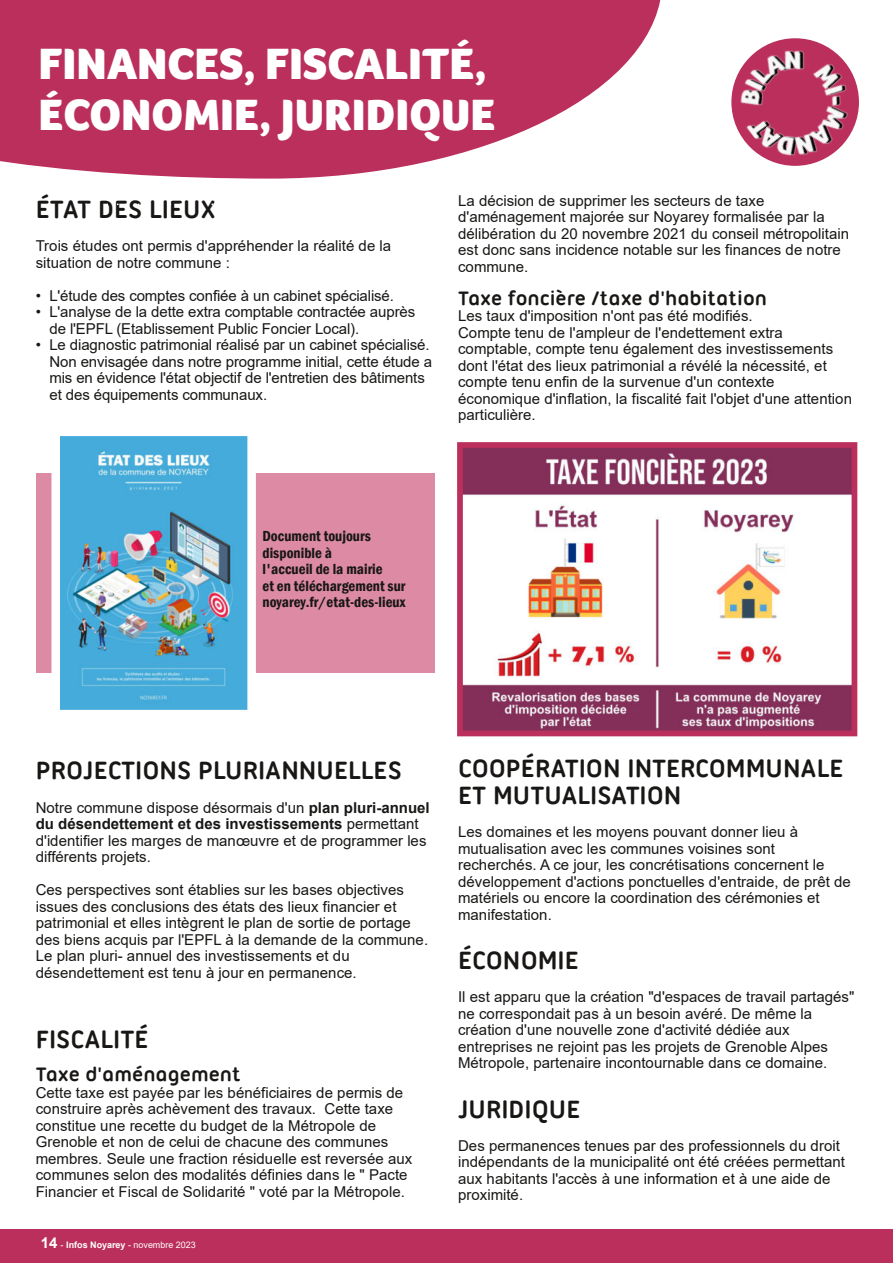
<style>
.page{position:relative;width:893px;height:1263px;background:#fff}
.page>*{position:absolute;margin:0;border:0;box-sizing:border-box;transform-origin:0 0}
.t1{font:900 45px/50.8px "Foco";color:#fff}
.t2{font:700 27px/27px "Ubuntu Titling";color:#181715}
.t3{font:700 21px "Ubuntu Titling";color:#181715}
.t4{font:15px/16.5px "Arial";color:#181715}
.t5{font:600 condensed 15px/16.5px "Franklin Gothic";color:#181715}
.t6{font:9px "Arial";letter-spacing:-.005em;color:#fff}
.s1{font-weight:700}
.s2{font-weight:700;font-size:15px}
</style>
<div class="page">
<div style="left:0;top:1229px;width:893px;height:34px;background:#bb2f5c"></div>
<svg style="left:0;top:0;width:661px;height:179px;fill:#bb2f5c"></svg>
<img style="left:731px;top:38px;width:128px;height:128px">
<div style="left:36px;top:473px;width:399px;height:200px;background:#dd8aa5"></div>
<img style="left:61px;top:438px;width:185px;height:270px">
<div style="left:51px;top:428px;width:205px;height:290px;border:9px solid #fff"></div>
<img style="left:464px;top:449px;width:386px;height:280px">
<div style="left:457px;top:442px;width:400px;height:294px;border:6px solid #bb2f5c"></div>
<h1 class="t1" style="left:39px;top:38px;width:458px">FINANCES, FISCALITÉ,<br>ÉCONOMIE, JURIDIQUE</h1>
<h2 class="t2" style="left:36px;top:196px;width:181px">ÉTAT DES LIEUX</h2>
<p class="t4" style="left:36px;top:238px;width:357px">Trois études ont permis d'appréhender la réalité de la situation de notre commune :</p>
<p class="t4" style="left:36px;top:287px;width:360px">• L'étude des comptes confiée à un cabinet spécialisé.</p>
<p class="t4" style="left:50px;top:304px;width:367px;text-indent:-14px">• L'analyse de la dette extra comptable contractée auprès de l'EPFL (Etablissement Public Foncier Local).</p>
<p class="t4" style="left:50px;top:337px;width:384px;text-indent:-14px">• Le diagnostic patrimonial réalisé par un cabinet spécialisé.<br>Non envisagée dans notre programme initial, cette étude a mis en évidence l'état objectif de l'entretien des bâtiments et des équipements communaux.</p>
<p class="t4" style="left:458px;top:192px;width:392px">La décision de supprimer les secteurs de taxe d'aménagement majorée sur Noyarey formalisée par la délibération du 20 novembre 2021 du conseil métropolitain est donc sans incidence notable sur les finances de notre commune.</p>
<h3 class="t3" style="left:458px;top:286px;width:310px">Taxe foncière /taxe d'habitation</h3>
<p class="t4" style="left:458px;top:308px;width:395px">Les taux d'imposition n'ont pas été modifiés.<br>Compte tenu de l'ampleur de l'endettement extra comptable, compte tenu également des investissements dont l'état des lieux patrimonial a révélé la nécessité, et compte tenu enfin de la survenue d'un contexte économique d'inflation, la fiscalité fait l'objet d'une attention particulière.</p>
<p class="t5" style="left:262px;top:528px;width:145px">Document toujours disponible à<br>l'accueil de la mairie<br>et en téléchargement sur noyarey.fr/etat-des-lieux</p>
<h2 class="t2" style="left:36px;top:757px;width:368px">PROJECTIONS PLURIANNUELLES</h2>
<p class="t4" style="left:36px;top:799px;width:396px">Notre commune dispose désormais d'un <span class="s1">plan pluri-annuel du désendettement et des investissements</span> permettant d'identifier les marges de manœuvre et de programmer les différents projets.</p>
<p class="t4" style="left:36px;top:881px;width:394px">Ces perspectives sont établies sur les bases objectives issues des conclusions des états des lieux financier et patrimonial et elles intègrent le plan de sortie de portage des biens acquis par l'EPFL à la demande de la commune.<br>Le plan pluri- annuel des investissements et du désendettement est tenu à jour en permanence.</p>
<h2 class="t2" style="left:36px;top:1025px;width:114px">FISCALITÉ</h2>
<h3 class="t3" style="left:36px;top:1062px;width:207px">Taxe d'aménagement</h3>
<p class="t4" style="left:36px;top:1084px;width:378px">Cette taxe est payée par les bénéficiaires de permis de construire après achèvement des travaux. Cette taxe constitue une recette du budget de la Métropole de Grenoble et non de celui de chacune des communes membres. Seule une fraction résiduelle est reversée aux communes selon des modalités définies dans le " Pacte Financier et Fiscal de Solidarité " voté par la Métropole.</p>
<p class="t6" style="left:41px;top:1239px;width:156px"><span class="s2">14</span> - <span class="s1">Infos Noyarey</span> - novembre 2023</p>
<h2 class="t2" style="left:458px;top:754px;width:387px">COOPÉRATION INTERCOMMUNALE<br>ET MUTUALISATION</h2>
<p class="t4" style="left:458px;top:824px;width:394px">Les domaines et les moyens pouvant donner lieu à mutualisation avec les communes voisines sont recherchés. A ce jour, les concrétisations concernent le développement d'actions ponctuelles d'entraide, de prêt de matériels ou encore la coordination des cérémonies et manifestation.</p>
<h2 class="t2" style="left:458px;top:946px;width:122px">ÉCONOMIE</h2>
<p class="t4" style="left:458px;top:989px;width:398px">Il est apparu que la création "d'espaces de travail partagés" ne correspondait pas à un besoin avéré. De même la création d'une nouvelle zone d'activité dédiée aux entreprises ne rejoint pas les projets de Grenoble Alpes Métropole, partenaire incontournable dans ce domaine.</p>
<h2 class="t2" style="left:458px;top:1095px;width:124px">JURIDIQUE</h2>
<p class="t4" style="left:458px;top:1137px;width:388px">Des permanences tenues par des professionnels du droit indépendants de la municipalité ont été créées permettant aux habitants l'accès à une information et à une aide de proximité.</p>
</div>
